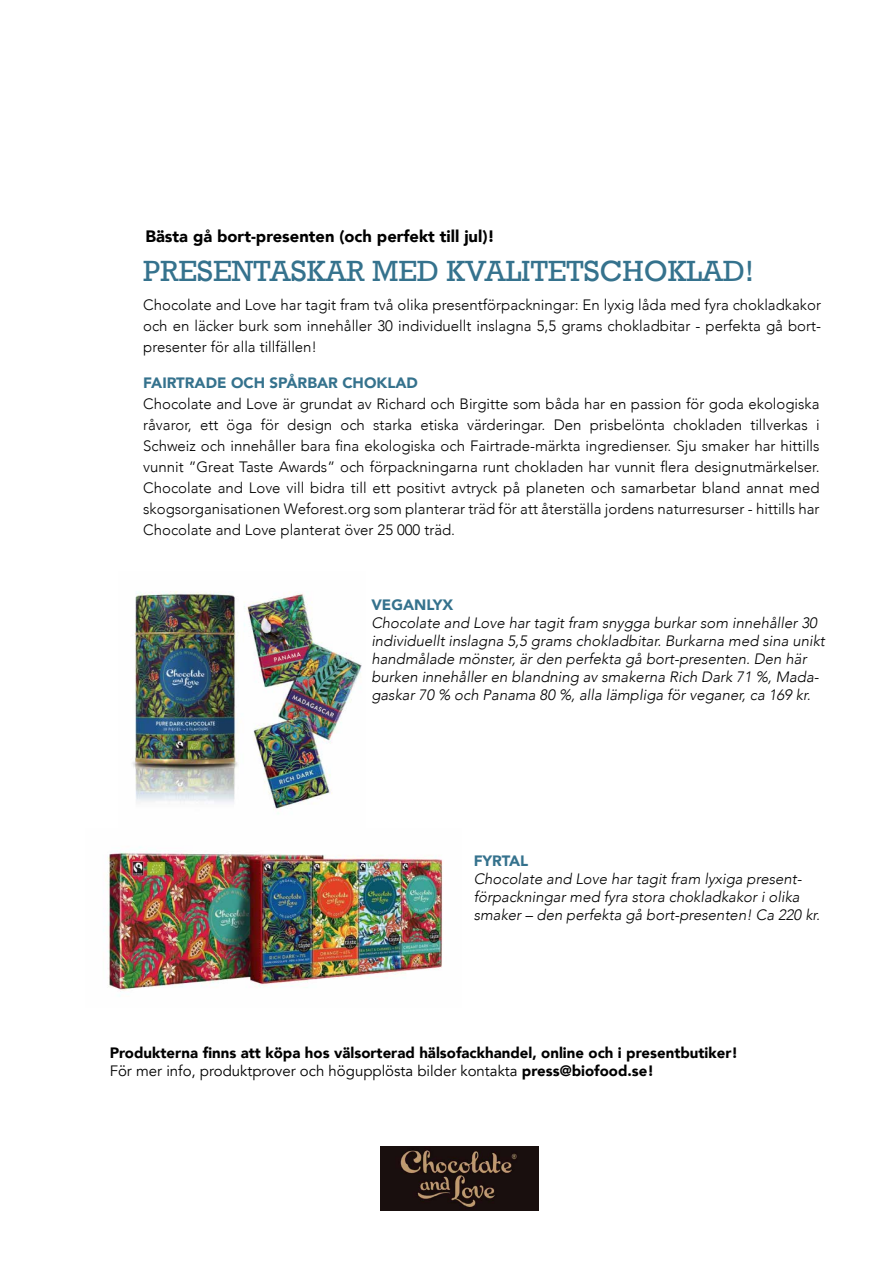
<style>
.page{position:relative;width:893px;height:1263px;background:#fff}
.page>*{position:absolute;margin:0;border:0;box-sizing:border-box;transform-origin:0 0}
.t1{font:30px "Rockwell";color:#35728d}
.t2{font:900 16.5px "Avenir";color:#000}
.t3{font:300 15px/21px "Avenir";color:#000;text-align:justify}
.t4{font:italic 300 15px/18px "Avenir";color:#000}
.t5{font:900 15px/18px "Avenir";color:#000}
.t6{font:900 15px "Avenir";color:#35728d}
.s1{font-weight:400}
</style>
<div class="page">
<img style="left:103px;top:847px;width:340px;height:149px">
<img style="left:132px;top:591px;width:230px;height:223px">
<img style="left:380px;top:1146px;width:159px;height:64px">
<p class="t2" style="left:145px;top:222px;width:351px">Bästa gå bort-presenten (och perfekt till jul)!</p>
<h1 class="t1" style="left:143px;top:254px;width:612px">PRESENTASKAR MED KVALITETSCHOKLAD!</h1>
<p class="t3" style="left:143px;top:295px;width:679px">Chocolate and Love har tagit fram två olika presentförpackningar: En lyxig låda med fyra chokladkakor och en läcker burk som innehåller 30 individuellt inslagna 5,5 grams chokladbitar - perfekta gå bort&shy;presenter för alla tillfällen!</p>
<p class="t6" style="left:143px;top:370px;width:276px">FAIRTRADE OCH SPÅRBAR CHOKLAD</p>
<p class="t3" style="left:143px;top:393px;width:678px">Chocolate and Love är grundat av Richard och Birgitte som båda har en passion för goda ekologiska råvaror, ett öga för design och starka etiska värderingar. Den prisbelönta chokladen tillverkas i Schweiz och innehåller bara fina ekologiska och Fairtrade-märkta ingredienser. Sju smaker har hittills vunnit ”Great Taste Awards” och förpackningarna runt chokladen har vunnit flera designutmärkelser.<br>Chocolate and Love vill bidra till ett positivt avtryck på planeten och samarbetar bland annat med skogsorganisationen Weforest.org som planterar träd för att återställa jordens naturresurser - hittills har Chocolate and Love planterat över 25 000 träd.</p>
<p class="t6" style="left:371px;top:592px;width:83px">VEGANLYX</p>
<p class="t4" style="left:371px;top:614px;width:455px">Chocolate and Love har tagit fram snygga burkar som innehåller 30 individuellt inslagna 5,5 grams chokladbitar. Burkarna med sina unikt handmålade mönster, är den perfekta gå bort-presenten. Den här burken innehåller en blandning av smakerna Rich Dark 71 %, Mada&shy;gaskar 70 % och Panama 80 %, alla lämpliga för veganer, ca 169 kr.</p>
<p class="t6" style="left:474px;top:847px;width:56px">FYRTAL</p>
<p class="t4" style="left:474px;top:869px;width:348px">Chocolate and Love har tagit fram lyxiga present&shy;förpackningar med fyra stora chokladkakor i olika smaker – den perfekta gå bort-presenten! Ca 220 kr.</p>
<p class="t5" style="left:110px;top:1043px;width:630px">Produkterna finns att köpa hos välsorterad hälsofackhandel, online och i presentbutiker!<br><span class="s1">För mer info, produktprover och högupplösta bilder kontakta</span> press@biofood.se!</p>
</div>
